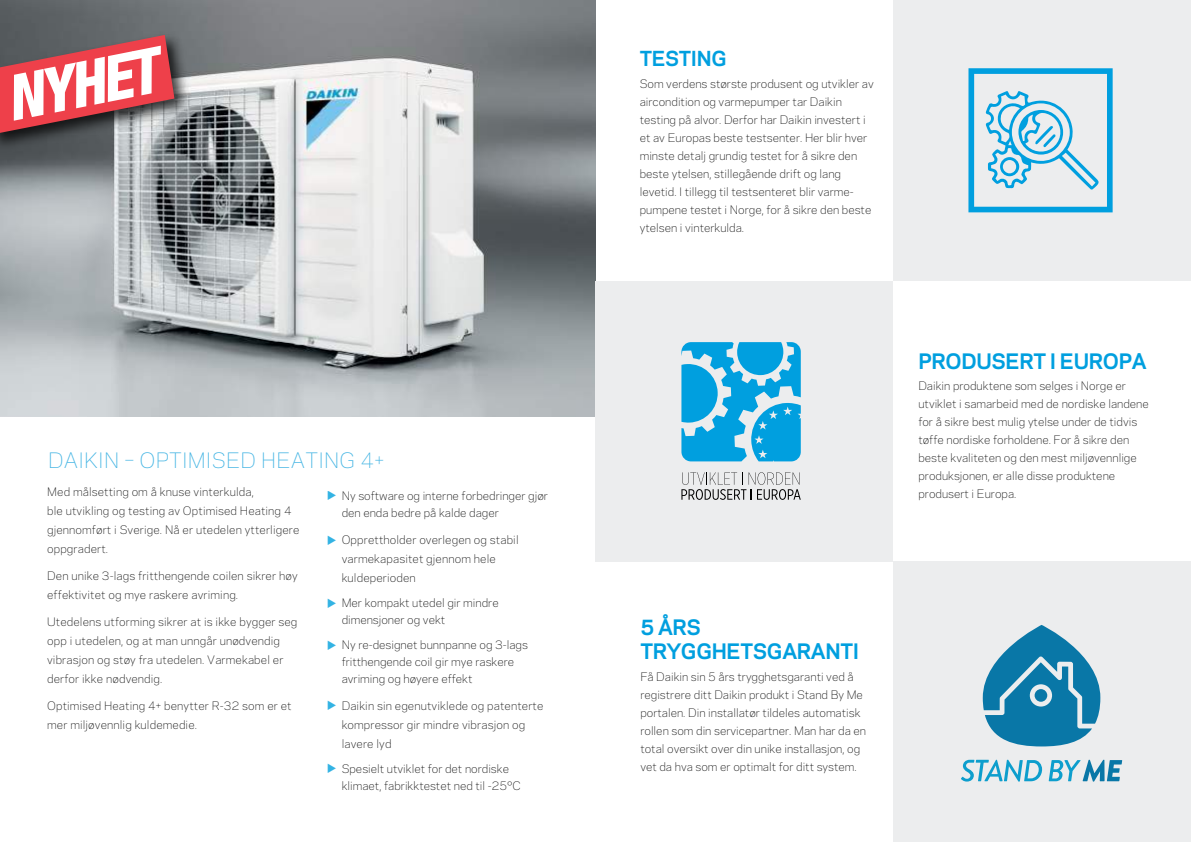
<style>
.page{position:relative;width:1191px;height:842px;background:#fff}
.page>*{position:absolute;margin:0;border:0;box-sizing:border-box;transform-origin:0 0}
.t1{font:italic 800 condensed 63px "Helvetica Neue LT Pro";color:#fff}
.t2{font:700 20px/24px "Galaxie Polaris";letter-spacing:-.02em;color:#009fdf}
.t3{font:300 19.9px "Galaxie Polaris";letter-spacing:.01em;color:#43b4e3}
.t4{font:700 19.4px "Galaxie Polaris";letter-spacing:-.02em;color:#009fdf}
.t5{font:300 11px/18px "Galaxie Polaris";color:#000}
.s1{font-size:12px;color:#00a0dd}
</style>
<div class="page">
<img style="left:0;top:0;width:595px;height:417px">
<img style="left:0;top:27px;width:196px;height:130px">
<svg style="left:0;top:35px;width:174px;height:98px;background:#bd4d54"></svg>
<div style="left:893px;top:561px;width:298px;height:281px;background:#ecedee"></div>
<div style="left:595px;top:281px;width:298px;height:280px;background:#ecedee"></div>
<div style="left:893px;top:0;width:298px;height:281px;background:#ecedee"></div>
<svg style="left:961px;top:760px;width:81px;height:21px"></svg>
<svg style="left:1048px;top:760px;width:74px;height:21px"></svg>
<svg style="left:982px;top:625px;width:118px;height:121px"></svg>
<svg style="left:681px;top:342px;width:119px;height:119px"></svg>
<svg style="left:681px;top:472px;width:119px;height:28px"></svg>
<svg style="left:968px;top:68px;width:144px;height:144px"></svg>
<h1 class="t1" style="left:-1px;top:61px;width:155px;rotate:-11deg">NYHET</h1>
<h3 class="t3" style="left:48px;top:445px;width:338px">DAIKIN – OPTIMISED HEATING 4+</h3>
<p class="t5" style="left:47px;top:482px;width:254px;line-height:18.9px">Med målsetting om å knuse vinterkulda,<br>ble utvikling og testing av Optimised Heating 4 gjennomført i Sverige. Nå er utedelen ytterligere oppgradert.</p>
<p class="t5" style="left:47px;top:566px;width:252px;line-height:18.9px">Den unike 3-lags fritthengende coilen sikrer høy effektivitet og mye raskere avriming.</p>
<p class="t5" style="left:47px;top:612px;width:252px;line-height:18.9px">Utedelens utforming sikrer at is ikke bygger seg opp i utedelen, og at man unngår unødvendig vibrasjon og støy fra utedelen. Varmekabel er derfor ikke nødvendig.</p>
<p class="t5" style="left:47px;top:695px;width:246px;line-height:18.9px">Optimised Heating 4+ benytter R-32 som er et mer miljøvennlig kuldemedie.</p>
<p class="t5" style="left:327px;top:486px;width:222px"><span class="s1">▶</span> Ny software og interne forbedringer gjør</p>
<p class="t5" style="left:342px;top:503px;width:159px">den enda bedre på kalde dager</p>
<p class="t5" style="left:342px;top:549px;width:156px;line-height:18.9px">varmekapasitet gjennom hele kuldeperioden</p>
<p class="t5" style="left:342px;top:610px;width:105px">dimensjoner og vekt</p>
<p class="t5" style="left:342px;top:653px;width:174px;line-height:17px">fritthengende coil gir mye raskere avriming og høyere effekt</p>
<p class="t5" style="left:342px;top:715px;width:185px;line-height:18.9px">kompressor gir mindre vibrasjon og lavere lyd</p>
<p class="t5" style="left:342px;top:776px;width:181px">klimaet, fabrikktestet ned til -25°C</p>
<p class="t5" style="left:327px;top:530px;width:193px"><span class="s1">▶</span> Opprettholder overlegen og stabil</p>
<p class="t5" style="left:327px;top:593px;width:173px"><span class="s1">▶</span> Mer kompakt utedel gir mindre</p>
<p class="t5" style="left:327px;top:635px;width:202px"><span class="s1">▶</span> Ny re-designet bunnpanne og 3-lags</p>
<p class="t5" style="left:327px;top:696px;width:217px"><span class="s1">▶</span> Daikin sin egenutviklede og patenterte</p>
<p class="t5" style="left:327px;top:759px;width:183px"><span class="s1">▶</span> Spesielt utviklet for det nordiske</p>
<h3 class="t4" style="left:639px;top:44px;width:88px">TESTING</h3>
<p class="t5" style="left:639px;top:74px;width:236px">Som verdens største produsent og utvikler av aircondition og varmepumper tar Daikin testing på alvor. Derfor har Daikin investert i et av Europas beste testsenter. Her blir hver minste detalj grundig testet for å sikre den beste ytelsen, stillegående drift og lang levetid. I tillegg til testsenteret blir varme&shy;pumpene testet i Norge, for å sikre den beste ytelsen i vinterkulda.</p>
<h2 class="t2" style="left:640px;top:614px;width:220px">5 ÅRS<br>TRYGGHETSGARANTI</h2>
<p class="t5" style="left:640px;top:667px;width:227px">Få Daikin sin 5 års trygghetsgaranti ved å registrere ditt Daikin produkt i Stand By Me portalen. Din installatør tildeles automatisk rollen som din servicepartner. Man har da en total oversikt over din unike installasjon, og vet da hva som er optimalt for ditt system.</p>
<h2 class="t2" style="left:918px;top:348px;width:230px">PRODUSERT I EUROPA</h2>
<p class="t5" style="left:918px;top:376px;width:232px">Daikin produktene som selges i Norge er utviklet i samarbeid med de nordiske landene for å sikre best mulig ytelse under de tidvis tøffe nordiske forholdene. For å sikre den beste kvaliteten og den mest miljøvennlige produksjonen, er alle disse produktene produsert i Europa.</p>
</div>
